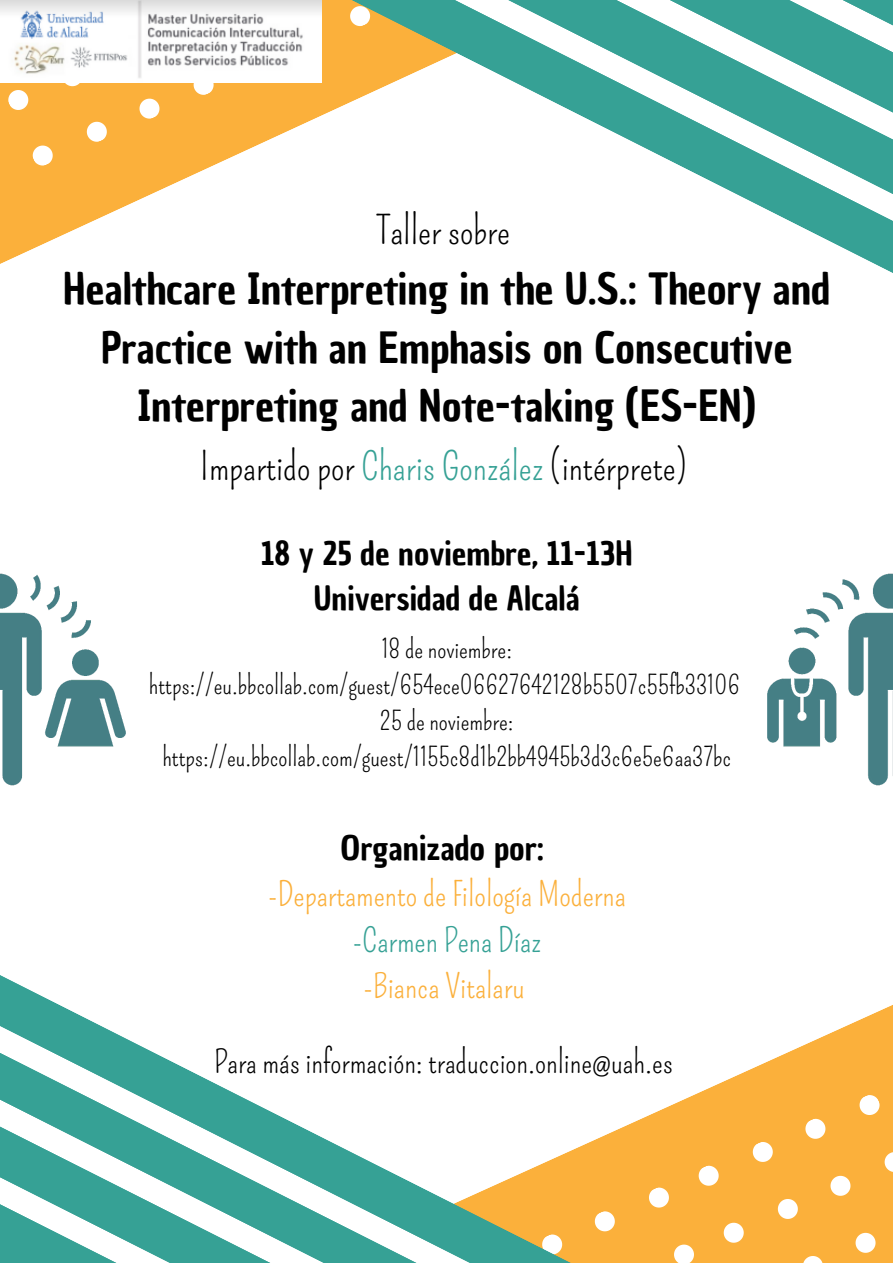
<style>
.page{position:relative;width:893px;height:1263px;background:#fff}
.page>*{position:absolute;margin:0;border:0;box-sizing:border-box;transform-origin:0 0}
.t1{font:42px/58.5px "Chau Philomene One";color:#000;text-align:center}
.t2{font:38.25px "Pompiere";color:#000}
.t3{font:33px "Pompiere";color:#fbb03b}
.t4{font:33px "Pompiere";color:#36a195}
.t5{font:33px "Chau Philomene One";color:#000}
.t6{font:32.25px/45px "Chau Philomene One";color:#000;text-align:center}
.t7{font:31.5px "Pompiere";color:#000}
.t8{font:25.8px/36px "Pompiere";color:#000;text-align:center}
.s1{color:#36a195}
</style>
<div class="page">
<svg style="left:745px;top:1005px;width:148px;height:258px;background:#fbbb58"></svg>
<svg style="left:745px;top:1219px;width:2px;height:27px"></svg>
<svg style="left:749px;top:1139px;width:27px;height:26px"></svg>
<svg style="left:774px;top:1196px;width:27px;height:26px"></svg>
<svg style="left:799px;top:1253px;width:27px;height:10px"></svg>
<svg style="left:802px;top:1116px;width:26px;height:26px"></svg>
<svg style="left:827px;top:1173px;width:26px;height:26px"></svg>
<svg style="left:852px;top:1230px;width:26px;height:26px"></svg>
<svg style="left:856px;top:1092px;width:26px;height:26px"></svg>
<svg style="left:881px;top:1149px;width:12px;height:26px"></svg>
<svg style="left:728px;top:1072px;width:17px;height:191px;background:#fbb74e"></svg>
<svg style="left:0;top:975px;width:728px;height:288px"></svg>
<svg style="left:0;top:1010px;width:679px;height:253px"></svg>
<svg style="left:0;top:1066px;width:638px;height:197px"></svg>
<svg style="left:0;top:83px;width:166px;height:181px;fill:#fbb03b"></svg>
<svg style="left:5px;top:87px;width:26px;height:26px"></svg>
<svg style="left:30px;top:142px;width:26px;height:27px"></svg>
<svg style="left:59px;top:83px;width:27px;height:6px"></svg>
<svg style="left:84px;top:119px;width:26px;height:26px"></svg>
<svg style="left:136px;top:95px;width:27px;height:27px"></svg>
<svg style="left:166px;top:83px;width:79px;height:104px;fill:#fbb03b"></svg>
<svg style="left:245px;top:83px;width:57px;height:68px;fill:#fbb03b"></svg>
<svg style="left:302px;top:0;width:591px;height:273px"></svg>
<svg style="left:370px;top:0;width:523px;height:221px"></svg>
<img style="left:0;top:0;width:321px;height:83px">
<img style="left:0;top:573px;width:126px;height:213px">
<img style="left:767px;top:573px;width:126px;height:213px">
<h2 class="t2" style="left:376px;top:208px;width:135px">Taller sobre</h2>
<h1 class="t1" style="left:63px;top:260px;width:768px">Healthcare Interpreting in the U.S.: Theory and<br>Practice with an Emphasis on Consecutive<br>Interpreting and Note-taking (ES-EN)</h1>
<h2 class="t2" style="left:200px;top:444px;width:488px">Impartido por <span class="s1">Charis González</span> (intérprete)</h2>
<p class="t6" style="left:261px;top:531px;width:373px">18 y 25 de noviembre, 11-13H<br>Universidad de Alcalá</p>
<p class="t8" style="left:149px;top:631px;width:592px">18 de noviembre: https://eu.bbcollab.com/guest/654ece06627642128b5507c55fb33106<br>25 de noviembre: https://eu.bbcollab.com/guest/1155c8d1b2bb4945b3d3c6e5e6aa37bc</p>
<p class="t5" style="left:341px;top:826px;width:205px">Organizado por:</p>
<p class="t3" style="left:268px;top:875px;width:359px">-Departamento de Filología Moderna</p>
<p class="t4" style="left:352px;top:921px;width:190px">-Carmen Pena Díaz</p>
<p class="t3" style="left:363px;top:967px;width:163px">-Bianca Vitalaru</p>
<p class="t7" style="left:214px;top:1043px;width:460px">Para más información: traduccion.online@uah.es</p>
</div>
